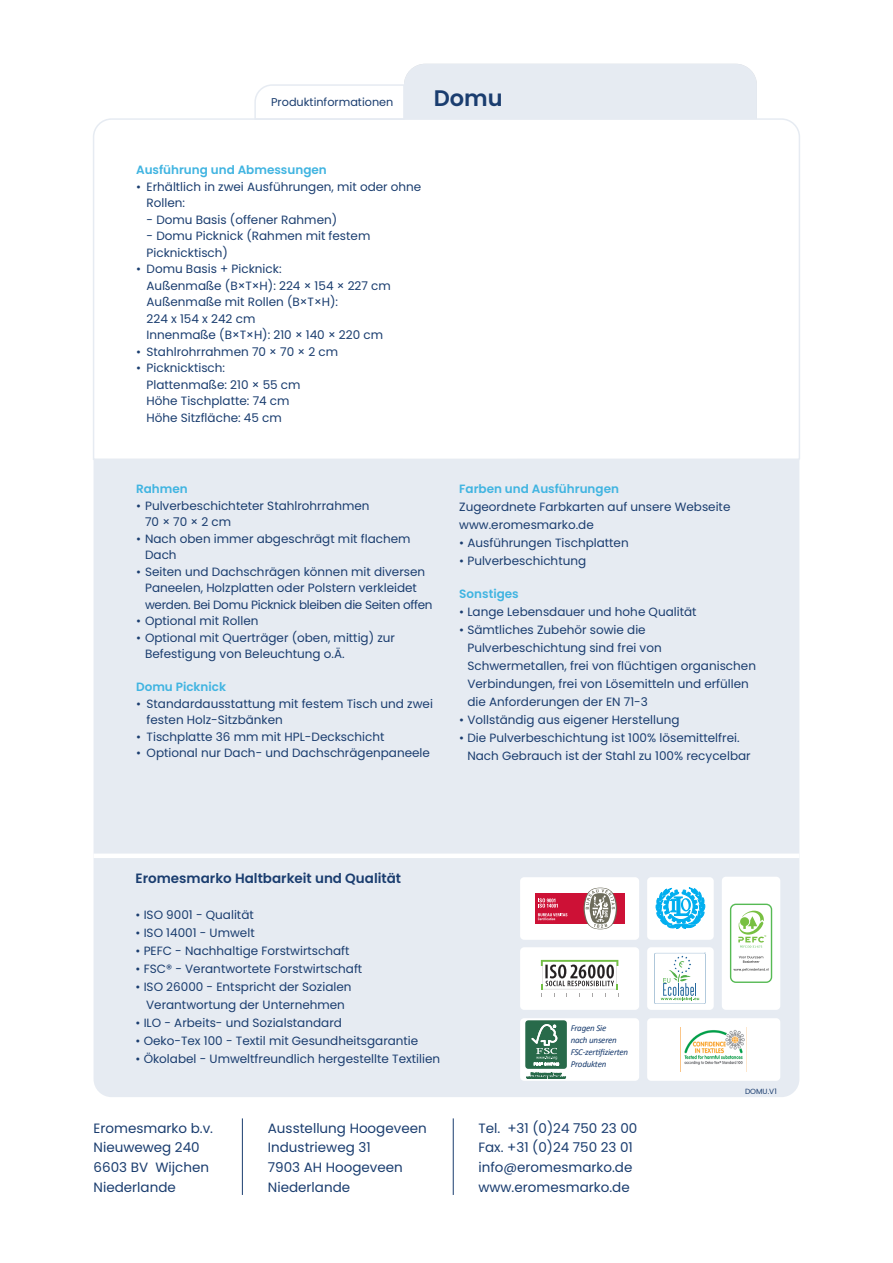
<style>
.page{position:relative;width:893px;height:1263px;background:#fff}
.page>*{position:absolute;margin:0;border:0;box-sizing:border-box;transform-origin:0 0}
.kop{font:600 22.5px "Poppins";color:#1a3d6f}
.t1{font:13.5px/19.8px "Poppins";color:#1a3d6f}
.t2{font:600 13.5px "Poppins";color:#1a3d6f}
.body_LL{font:12px/16.5px "Poppins";color:#1a3d6f}
.body_LL-2{font:600 12px "Poppins";color:#40b4e1}
.tussenkopje{font:600 12px "Poppins";color:#40b4e1}
.t3{font:11.25px "Poppins";color:#1a3d6f}
.t4{font:italic 9px/12px "Calibri";letter-spacing:-.025em;color:#1a3d6f}
.t5{font:7.5px "Poppins";color:#1a3d6f}
</style>
<div class="page">
<div style="left:94px;top:461px;width:705px;height:636px;background:#e6ebf2"></div>
<svg style="left:254px;top:64px;width:503px;height:54px"></svg>
<svg style="left:93px;top:118px;width:707px;height:343px"></svg>
<div style="left:94px;top:853px;width:705px;height:5px;background:#fff"></div>
<div style="left:647px;top:947px;width:67px;height:63px;background:#fff;border-radius:4px"></div>
<svg style="left:654px;top:953px;width:51px;height:51px"></svg>
<div style="left:722px;top:877px;width:58px;height:133px;background:#fff;border-radius:4px"></div>
<svg style="left:730px;top:904px;width:42px;height:79px"></svg>
<div style="left:731px;top:905px;width:40px;height:76px;background:#fff;border-radius:5px"></div>
<svg style="left:738px;top:911px;width:28px;height:37px"></svg>
<svg style="left:734px;top:956px;width:35px;height:15px"></svg>
<div style="left:520px;top:947px;width:119px;height:63px;background:#fff;border-radius:4px"></div>
<div style="left:520px;top:1018px;width:119px;height:63px;background:#fff;border-radius:4px"></div>
<div style="left:520px;top:877px;width:119px;height:63px;background:#fff;border-radius:4px"></div>
<div style="left:647px;top:877px;width:67px;height:63px;background:#fff;border-radius:4px"></div>
<div style="left:647px;top:1018px;width:133px;height:63px;background:#fff;border-radius:4px"></div>
<img style="left:684px;top:1030px;width:61px;height:35px">
<div style="left:535px;top:893px;width:89px;height:31px;background:#cd1136"></div>
<svg style="left:538px;top:898px;width:20px;height:9px"></svg>
<svg style="left:538px;top:913px;width:29px;height:7px"></svg>
<svg style="left:583px;top:888px;width:34px;height:41px"></svg>
<svg style="left:655px;top:888px;width:50px;height:41px"></svg>
<svg style="left:541px;top:960px;width:78px;height:37px"></svg>
<div style="left:526px;top:1020px;width:41px;height:48px;background:#286a4a;border-radius:2px"></div>
<div style="left:526px;top:1021px;width:40px;height:47px;border:1px solid #286a4a;border-radius:3px"></div>
<svg style="left:531px;top:1024px;width:28px;height:41px"></svg>
<svg style="left:526px;top:1072px;width:40px;height:7px"></svg>
<hr style="left:242px;top:1118px;width:1px;height:77px;background:#1a3d6f">
<hr style="left:453px;top:1118px;width:1px;height:77px;background:#1a3d6f">
<p class="t3" style="left:271px;top:95px;width:124px">Produktinformationen</p>
<p class="kop" style="left:434px;top:85px;width:70px">Domu</p>
<p class="body_LL-2" style="left:136px;top:163px;width:192px">Ausführung und Abmessungen</p>
<p class="body_LL" style="left:147px;top:178px;width:276px;text-indent:-10px">• Erhältlich in zwei Ausführungen, mit oder ohne<br>Rollen:</p>
<p class="body_LL" style="left:147px;top:211px;width:192px">- Domu Basis (offener Rahmen)</p>
<p class="body_LL" style="left:147px;top:228px;width:225px">- Domu Picknick (Rahmen mit festem<br>Picknicktisch)</p>
<p class="body_LL" style="left:147px;top:261px;width:246px;text-indent:-10px">• Domu Basis + Picknick:<br>Außenmaße (B×T×H): 224 × 154 × 227 cm<br>Außenmaße mit Rollen (B×T×H):<br>224 x 154 x 242 cm<br>Innenmaße (B×T×H): 210 × 140 × 220 cm</p>
<p class="body_LL" style="left:136px;top:343px;width:204px">• Stahlrohrrahmen 70 × 70 × 2 cm</p>
<p class="body_LL" style="left:147px;top:360px;width:156px;text-indent:-10px">• Picknicktisch:<br>Plattenmaße: 210 × 55 cm<br>Höhe Tischplatte: 74 cm<br>Höhe Sitzfläche: 45 cm</p>
<p class="body_LL-2" style="left:136px;top:482px;width:53px">Rahmen</p>
<p class="body_LL" style="left:145px;top:497px;width:226px;text-indent:-9px">• Pulverbeschichteter Stahlrohrrahmen<br>70 × 70 × 2 cm</p>
<p class="body_LL" style="left:145px;top:530px;width:267px;text-indent:-9px">• Nach oben immer abgeschrägt mit flachem<br>Dach</p>
<p class="body_LL" style="left:145px;top:563px;width:289px;text-indent:-9px">• Seiten und Dachschrägen können mit diversen<br>Paneelen, Holzplatten oder Polstern verkleidet werden. Bei Domu Picknick bleiben die Seiten offen</p>
<p class="body_LL" style="left:136px;top:613px;width:124px">• Optional mit Rollen</p>
<p class="body_LL" style="left:145px;top:629px;width:251px;text-indent:-9px">• Optional mit Querträger (oben, mittig) zur<br>Befestigung von Beleuchtung o.Ä.</p>
<p class="body_LL-2" style="left:136px;top:680px;width:91px">Domu Picknick</p>
<p class="body_LL" style="left:147px;top:695px;width:288px;text-indent:-10px">• Standardausstattung mit festem Tisch und zwei festen Holz-Sitzbänken</p>
<p class="body_LL" style="left:136px;top:728px;width:250px">• Tischplatte 36 mm mit HPL-Deckschicht</p>
<p class="body_LL" style="left:136px;top:745px;width:295px">• Optional nur Dach- und Dachschrägenpaneele</p>
<p class="tussenkopje" style="left:459px;top:482px;width:161px">Farben und Ausführungen</p>
<p class="body_LL" style="left:459px;top:499px;width:273px">Zugeordnete Farbkarten auf unsere Webseite</p>
<p class="body_LL" style="left:459px;top:517px;width:136px">www.eromesmarko.de</p>
<p class="body_LL" style="left:459px;top:535px;width:171px">• Ausführungen Tischplatten</p>
<p class="body_LL" style="left:459px;top:553px;width:128px">• Pulverbeschichtung</p>
<p class="tussenkopje" style="left:459px;top:587px;width:61px">Sonstiges</p>
<p class="body_LL" style="left:459px;top:604px;width:239px">• Lange Lebensdauer und hohe Qualität</p>
<p class="body_LL" style="left:467px;top:621px;width:290px;line-height:18px;text-indent:-8px">• Sämtliches Zubehör sowie die Pulverbeschichtung sind frei von Schwermetallen, frei von flüchtigen organischen Verbindungen, frei von Lösemitteln und erfüllen die Anforderungen der EN 71-3</p>
<p class="body_LL" style="left:459px;top:712px;width:222px">• Vollständig aus eigener Herstellung</p>
<p class="body_LL" style="left:467px;top:729px;width:285px;line-height:18px;text-indent:-8px">• Die Pulverbeschichtung ist 100% lösemittelfrei.<br>Nach Gebrauch ist der Stahl zu 100% recycelbar</p>
<p class="t2" style="left:136px;top:870px;width:267px">Eromesmarko Haltbarkeit und Qualität</p>
<p class="body_LL" style="left:136px;top:906px;width:120px">• ISO 9001 - Qualität</p>
<p class="body_LL" style="left:136px;top:924px;width:121px">• ISO 14001 - Umwelt</p>
<p class="body_LL" style="left:136px;top:942px;width:216px">• PEFC - Nachhaltige Forstwirtschaft</p>
<p class="body_LL" style="left:136px;top:960px;width:228px">• FSC® - Verantwortete Forstwirtschaft</p>
<p class="body_LL" style="left:136px;top:977px;width:218px;line-height:18px;text-align:center">• ISO 26000 - Entspricht der Sozialen<br>Verantwortung der Unternehmen</p>
<p class="body_LL" style="left:136px;top:1014px;width:208px">• ILO - Arbeits- und Sozialstandard</p>
<p class="body_LL" style="left:136px;top:1032px;width:284px">• Oeko-Tex 100 - Textil mit Gesundheitsgarantie</p>
<p class="body_LL" style="left:136px;top:1050px;width:306px">• Ökolabel - Umweltfreundlich hergestellte Textilien</p>
<p class="t4" style="left:571px;top:1021px;width:59px">Fragen Sie<br>nach unseren<br>FSC-zertifizierten<br>Produkten</p>
<p class="t5" style="left:745px;top:1087px;width:33px">DOMU.V1</p>
<p class="t1" style="left:94px;top:1118px;width:121px">Eromesmarko b.v.<br>Nieuweweg 240<br>6603 BV Wijchen<br>Niederlande</p>
<p class="t1" style="left:478px;top:1118px;width:160px">Tel. +31 (0)24 750 23 00<br>Fax. +31 (0)24 750 23 01 info@eromesmarko.de www.eromesmarko.de</p>
<p class="t1" style="left:268px;top:1118px;width:160px">Ausstellung Hoogeveen<br>Industrieweg 31<br>7903 AH Hoogeveen<br>Niederlande</p>
</div>
